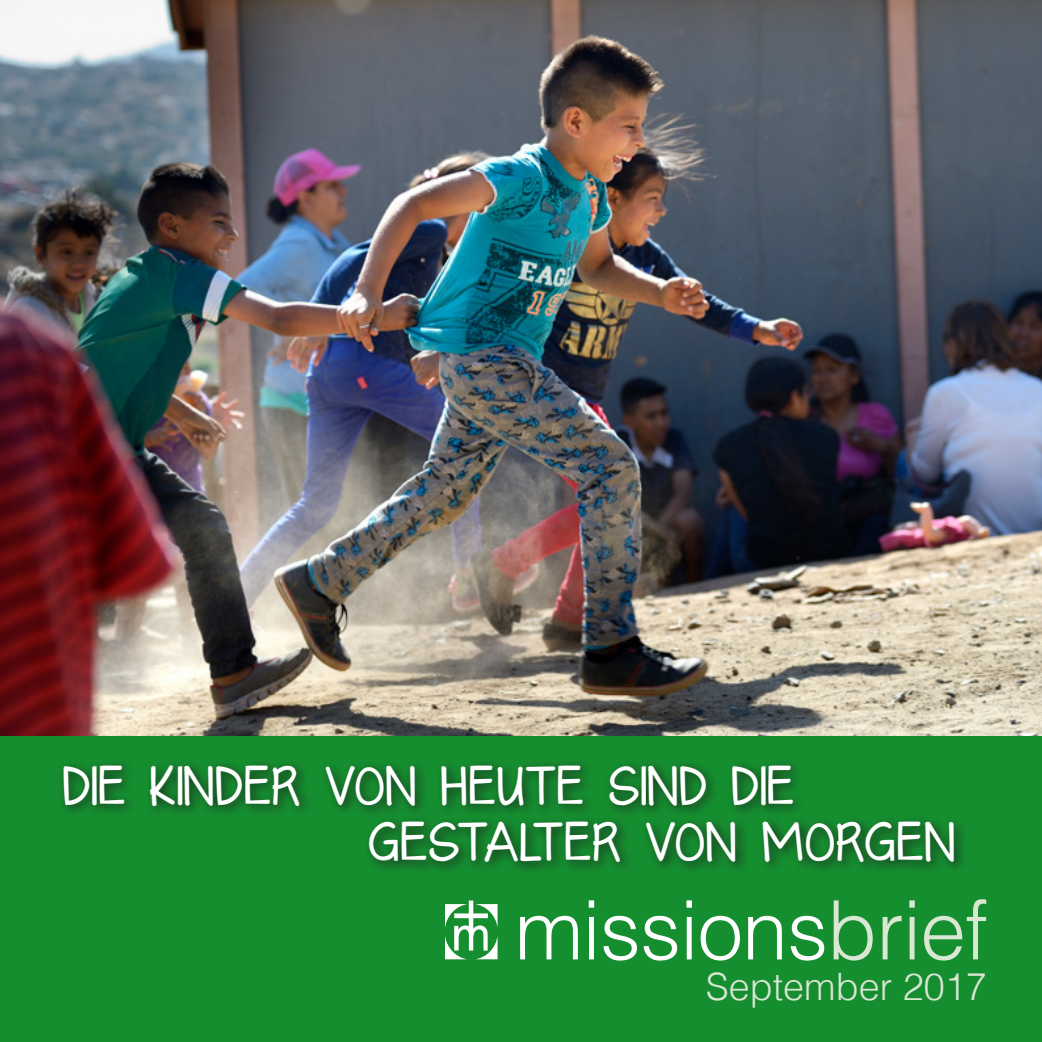
<style>
.page{position:relative;width:1042px;height:1042px;background:#fff}
.page>*{position:absolute;margin:0;border:0;box-sizing:border-box;transform-origin:0 0}
.t1{font:300 81.9px "Helvetica";letter-spacing:-.01em;color:#fff}
.t2{font:700 45.5px/56px "KG Like A Skyscraper";letter-spacing:.03em;color:#fff}
.t3{font:300 37.8px "Helvetica";color:#d9e7d3}
.s1{color:#d9e7d3}
</style>
<div class="page">
<img style="left:0;top:0;width:1042px;height:736px">
<div style="left:0;top:736px;width:1042px;height:306px;background:#158e30"></div>
<div style="left:57px;top:758px;width:911px;height:117px;background:#1d1d1b;opacity:.75"></div>
<svg style="left:445px;top:900px;width:52px;height:59px"></svg>
<p class="t2" style="left:369px;top:758px;width:587px;text-indent:-306px">DIE KINDER VON HEUTE SIND DIE<br>GESTALTER VON MORGEN</p>
<h1 class="t1" style="left:515px;top:860px;width:474px">missions<span class="s1">brief</span></h1>
<p class="t3" style="left:706px;top:955px;width:283px">September 2017</p>
</div>
